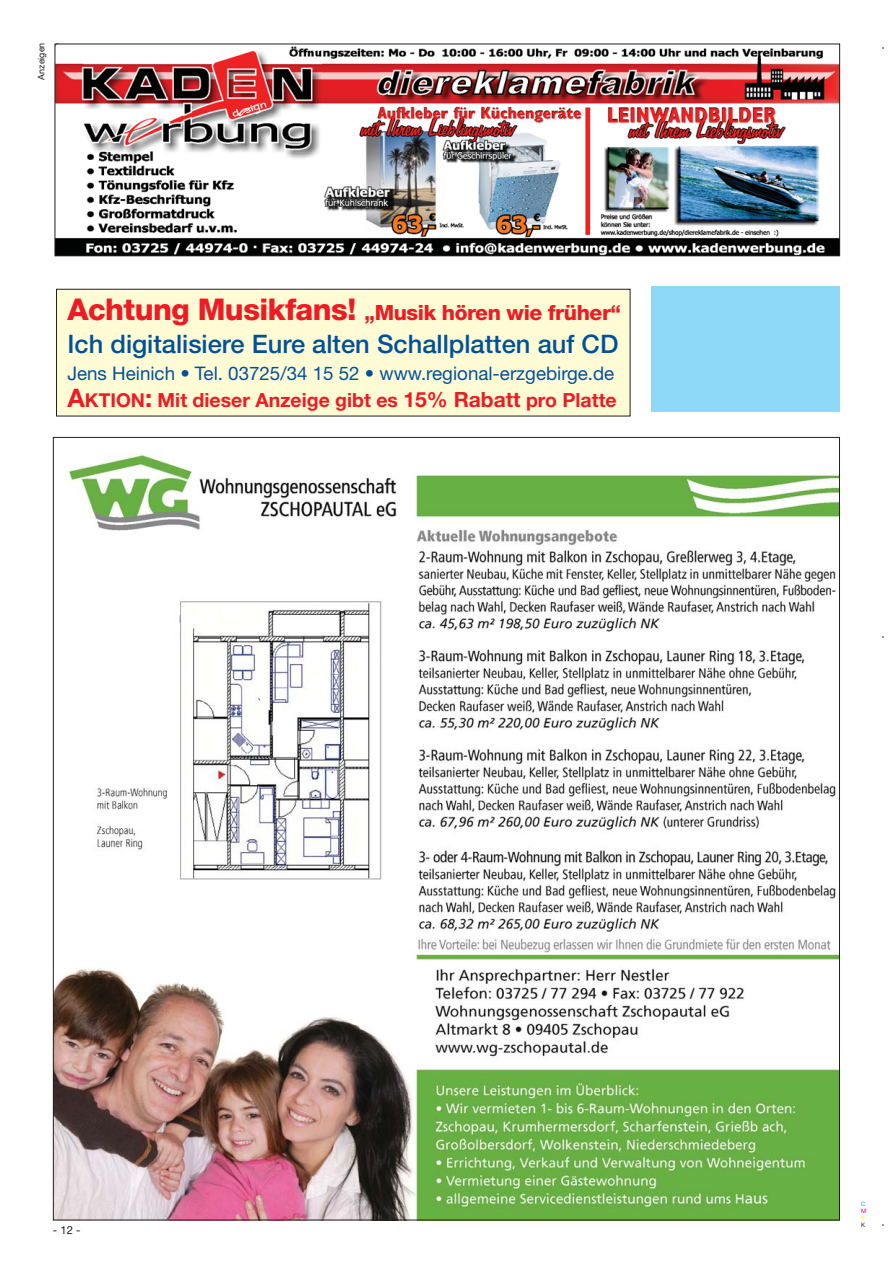
<style>
.page{position:relative;width:893px;height:1263px;background:#fff}
.page>*{position:absolute;margin:0;border:0;box-sizing:border-box;transform-origin:0 0}
.t1{font:500 25.5px "Helvetica Neue";color:#00519b}
.t2{font:800 21px "Helvetica Neue";letter-spacing:-.02em;color:#ed1c24}
.t3{font:700 19.5px "Helvetica Neue";color:#ed1c24}
.t4{font:18.75px "Helvetica Neue";color:#00519b}
.t5{font:11.25px "Helvetica Neue";color:#231f20}
.t6{font:9px "Helvetica Neue";color:#231f20}
.t7{font:6px "Helvetica Neue";color:#00adef}
.t8{font:6px "Helvetica Neue";color:#ec008c}
.t9{font:6px "Helvetica Neue";color:#fff200}
.t10{font:6px "Helvetica Neue";color:#231f20}
.s1{font-size:30px}
.s2{font-size:25.5px}
.s3{font-size:19.2px}
.s4{font-size:21px}
</style>
<div class="page">
<img style="left:55px;top:455px;width:782px;height:763px">
<img style="left:57px;top:46px;width:781px;height:208px">
<div style="left:55px;top:44px;width:785px;height:212px;border:1px solid #231f20"></div>
<div style="left:56px;top:289px;width:574px;height:127px;background:#fffbd5"></div>
<div style="left:56px;top:289px;width:574px;height:127px;border:1px solid #231f20"></div>
<div style="left:651px;top:286px;width:189px;height:126px;background:#8ed8f8"></div>
<p class="t6" style="left:38px;top:80px;width:38px;rotate:-90deg">Anzeigen</p>
<p class="t2" style="left:67px;top:305px;width:555px"><span class="s1">Achtung Musikfans!</span> „Musik hören wie früher“</p>
<h1 class="t1" style="left:67px;top:335px;width:552px">Ich digitalisiere Eure alten Schallplatten auf CD</h1>
<p class="t4" style="left:67px;top:366px;width:548px">Jens Heinich • Tel. 03725/34 15 52 • www.regional-erzgebirge.de</p>
<p class="t3" style="left:67px;top:393px;width:551px"><span class="s2">A</span><span class="s3">KTION</span><span class="s2">:</span> Mit dieser Anzeige gibt es <span class="s4">15% Rabatt</span> pro Platte</p>
<p class="t5" style="left:53px;top:1226px;width:29px">- 12 -</p>
<p class="t7" style="left:861px;top:1201px;width:6px">C</p>
<p class="t8" style="left:861px;top:1208px;width:7px">M</p>
<p class="t9" style="left:861px;top:1216px;width:5px">Y</p>
<p class="t10" style="left:861px;top:1223px;width:6px">K</p>
</div>
